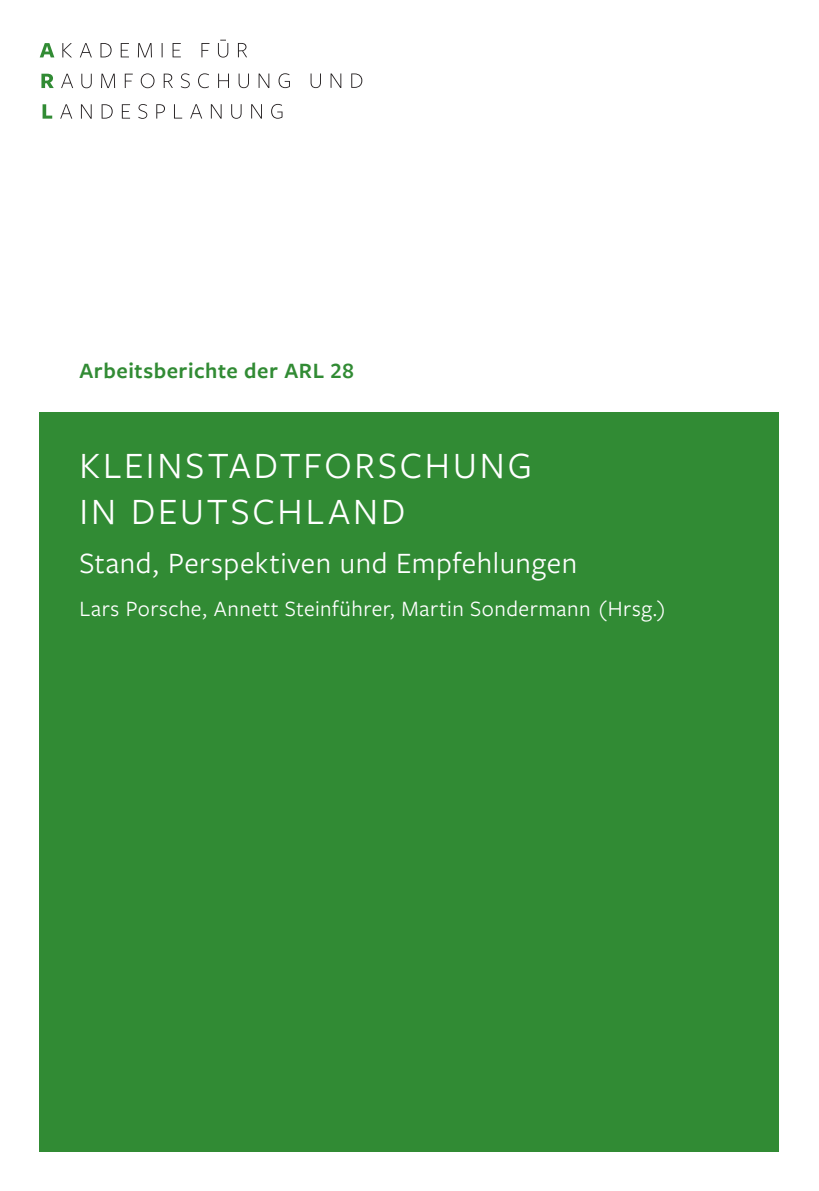
<style>
.page{position:relative;width:819px;height:1191px;background:#fff}
.page>*{position:absolute;margin:0;border:0;box-sizing:border-box;transform-origin:0 0}
.t1{font:38.5px/46.2px "Freight Sans Pro";letter-spacing:.075em;color:#fff}
.t2{font:30.62px "Freight Sans Pro";letter-spacing:.02em;color:#fff}
.t3{font:22.75px "Freight Sans Pro";letter-spacing:.02em;color:#fff}
.t4{font:600 22.75px "Freight Sans Pro";letter-spacing:.025em;color:#318b34}
</style>
<div class="page">
<svg style="left:62px;top:43px;width:10px;height:14px"></svg>
<svg style="left:80px;top:43px;width:12px;height:14px"></svg>
<svg style="left:100px;top:43px;width:12px;height:14px"></svg>
<svg style="left:121px;top:43px;width:8px;height:14px"></svg>
<svg style="left:138px;top:43px;width:14px;height:14px"></svg>
<svg style="left:162px;top:43px;width:1px;height:14px"></svg>
<svg style="left:172px;top:43px;width:9px;height:14px"></svg>
<svg style="left:201px;top:43px;width:8px;height:14px"></svg>
<svg style="left:238px;top:43px;width:9px;height:14px"></svg>
<svg style="left:61px;top:74px;width:12px;height:14px"></svg>
<svg style="left:81px;top:74px;width:11px;height:14px"></svg>
<svg style="left:101px;top:74px;width:14px;height:14px"></svg>
<svg style="left:125px;top:74px;width:8px;height:14px"></svg>
<svg style="left:141px;top:73px;width:13px;height:15px"></svg>
<svg style="left:164px;top:74px;width:9px;height:14px"></svg>
<svg style="left:181px;top:73px;width:9px;height:15px"></svg>
<svg style="left:198px;top:73px;width:11px;height:15px"></svg>
<svg style="left:218px;top:74px;width:11px;height:14px"></svg>
<svg style="left:238px;top:74px;width:11px;height:14px"></svg>
<svg style="left:258px;top:74px;width:11px;height:14px"></svg>
<svg style="left:278px;top:73px;width:12px;height:15px"></svg>
<svg style="left:310px;top:73px;width:11px;height:15px"></svg>
<svg style="left:330px;top:73px;width:11px;height:15px"></svg>
<svg style="left:351px;top:73px;width:11px;height:15px"></svg>
<svg style="left:60px;top:104px;width:12px;height:15px"></svg>
<svg style="left:81px;top:104px;width:11px;height:15px"></svg>
<svg style="left:102px;top:104px;width:11px;height:15px"></svg>
<svg style="left:122px;top:104px;width:8px;height:15px"></svg>
<svg style="left:138px;top:104px;width:9px;height:15px"></svg>
<svg style="left:156px;top:104px;width:9px;height:15px"></svg>
<svg style="left:174px;top:104px;width:8px;height:15px"></svg>
<svg style="left:190px;top:104px;width:12px;height:15px"></svg>
<svg style="left:211px;top:104px;width:10px;height:15px"></svg>
<svg style="left:231px;top:104px;width:10px;height:15px"></svg>
<svg style="left:251px;top:104px;width:11px;height:15px"></svg>
<svg style="left:271px;top:104px;width:11px;height:15px"></svg>
<svg style="left:40px;top:43px;width:14px;height:14px"></svg>
<svg style="left:41px;top:74px;width:13px;height:14px"></svg>
<svg style="left:43px;top:104px;width:9px;height:15px"></svg>
<svg style="left:218px;top:40px;width:10px;height:18px"></svg>
<div style="left:40px;top:412px;width:739px;height:739px;background:#318b34"></div>
<p class="t4" style="left:79px;top:355px;width:276px">Arbeitsberichte der ARL 28</p>
<h1 class="t1" style="left:79px;top:441px;width:454px">KLEINSTADTFORSCHUNG<br>IN DEUTSCHLAND</h1>
<h2 class="t2" style="left:79px;top:543px;width:499px">Stand, Perspektiven und Empfehlungen</h2>
<p class="t3" style="left:79px;top:593px;width:589px">Lars Porsche, Annett Steinführer, Martin Sondermann (Hrsg.)</p>
</div>
